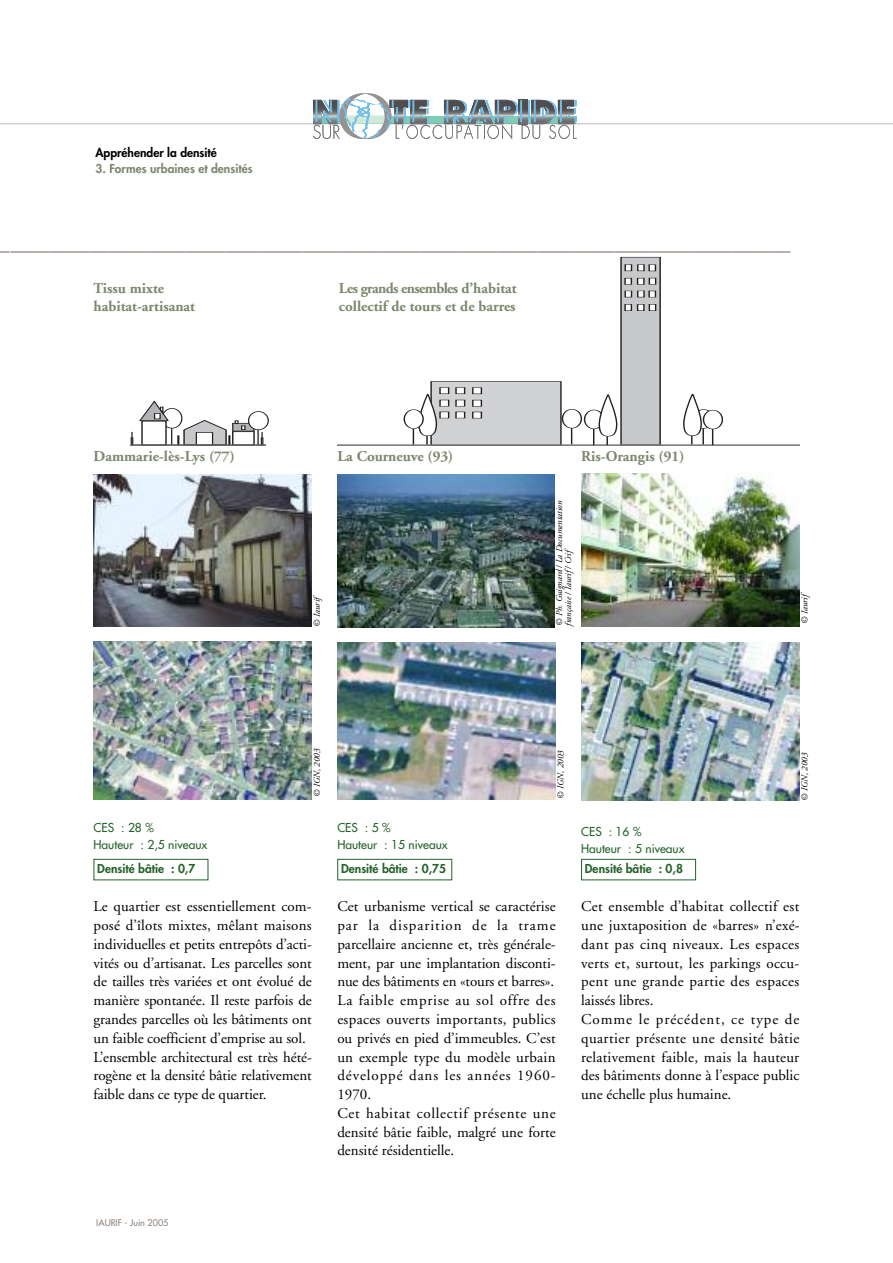
<style>
.page{position:relative;width:893px;height:1263px;background:#fff}
.page>*{position:absolute;margin:0;border:0;box-sizing:border-box;transform-origin:0 0}
.t1{font:600 19.5px "Adobe Garamond";color:#8d827b}
.t2{font:15px/18.8px "Adobe Garamond";color:#000}
.t3{font:700 15px/18.8px "Adobe Garamond";color:#7c876c}
.t4{font:12px/16.4px "Futura";color:#246329}
.t5{font:800 12px "Futura";color:#246329}
.t6{font:800 12px "Futura";color:#7c876c}
.t7{font:800 12px "Futura";color:#000}
.t8{font:italic 9px/9px "Adobe Garamond";color:#000}
.t9{font:9px "Futura";color:#8d827b}
</style>
<div class="page">
<div style="left:342px;top:93px;width:47px;height:47px;border:2px solid #989393;border-radius:50%"></div>
<svg style="left:313px;top:98px;width:264px;height:41px"></svg>
<hr style="left:0;top:123px;width:343px;height:2px;background:#837d7d">
<hr style="left:390px;top:123px;width:503px;height:2px;background:#837d7d">
<div style="left:162px;top:408px;width:20px;height:20px;border:1px solid #231f20;border-radius:50%"></div>
<svg style="left:171px;top:428px;width:1px;height:16px"></svg>
<div style="left:142px;top:421px;width:24px;height:24px;background:#fff"></div>
<div style="left:141px;top:421px;width:26px;height:25px;border:1px solid #231f20"></div>
<svg style="left:139px;top:400px;width:30px;height:21px"></svg>
<svg style="left:131px;top:432px;width:2px;height:12px"></svg>
<hr style="left:130px;top:444px;width:136px;height:2px;background:#231f20">
<div style="left:248px;top:411px;width:21px;height:19px;border:1px solid #231f20;border-radius:50%"></div>
<svg style="left:178px;top:419px;width:85px;height:27px"></svg>
<img style="left:94px;top:474px;width:218px;height:153px">
<img style="left:94px;top:642px;width:218px;height:158px">
<div style="left:431px;top:382px;width:130px;height:63px;background:#d1d2d4"></div>
<div style="left:440px;top:387px;width:9px;height:7px;background:#fff"></div>
<div style="left:440px;top:387px;width:9px;height:7px;border:1px solid #231f20"></div>
<div style="left:456px;top:387px;width:9px;height:7px;background:#fff"></div>
<div style="left:456px;top:387px;width:9px;height:7px;border:1px solid #231f20"></div>
<div style="left:473px;top:388px;width:8px;height:6px;background:#fff"></div>
<div style="left:472px;top:387px;width:10px;height:7px;border:1px solid #231f20"></div>
<div style="left:440px;top:400px;width:9px;height:6px;background:#fff"></div>
<div style="left:440px;top:400px;width:9px;height:6px;border:1px solid #231f20"></div>
<div style="left:456px;top:400px;width:9px;height:6px;background:#fff"></div>
<div style="left:456px;top:400px;width:9px;height:6px;border:1px solid #231f20"></div>
<div style="left:473px;top:400px;width:8px;height:6px;background:#fff"></div>
<div style="left:472px;top:400px;width:10px;height:7px;border:1px solid #231f20"></div>
<div style="left:440px;top:412px;width:9px;height:6px;background:#fff"></div>
<div style="left:440px;top:412px;width:9px;height:6px;border:1px solid #231f20"></div>
<div style="left:456px;top:412px;width:9px;height:6px;background:#fff"></div>
<div style="left:456px;top:412px;width:9px;height:6px;border:1px solid #231f20"></div>
<div style="left:473px;top:412px;width:8px;height:6px;background:#fff"></div>
<div style="left:472px;top:412px;width:10px;height:6px;border:1px solid #231f20"></div>
<div style="left:621px;top:257px;width:39px;height:188px;background:#c7c8ca"></div>
<div style="left:621px;top:257px;width:39px;height:188px;border:1px solid #231f20"></div>
<div style="left:625px;top:264px;width:7px;height:7px;border:1px solid #231f20"></div>
<div style="left:638px;top:264px;width:6px;height:7px;border:1px solid #231f20"></div>
<svg style="left:638px;top:265px;width:16px;height:6px"></svg>
<div style="left:649px;top:264px;width:7px;height:7px;border:1px solid #231f20"></div>
<div style="left:649px;top:278px;width:7px;height:6px;background:#fff"></div>
<div style="left:649px;top:278px;width:7px;height:7px;border:1px solid #231f20"></div>
<div style="left:637px;top:278px;width:7px;height:7px;border:1px solid #231f20"></div>
<div style="left:625px;top:278px;width:7px;height:7px;border:1px solid #231f20"></div>
<div style="left:625px;top:291px;width:7px;height:6px;border:1px solid #231f20"></div>
<svg style="left:638px;top:291px;width:16px;height:6px"></svg>
<div style="left:649px;top:291px;width:7px;height:6px;border:1px solid #231f20"></div>
<div style="left:649px;top:304px;width:7px;height:7px;background:#fff"></div>
<div style="left:649px;top:304px;width:7px;height:7px;border:1px solid #231f20"></div>
<div style="left:638px;top:304px;width:6px;height:7px;background:#fff"></div>
<div style="left:637px;top:304px;width:7px;height:7px;border:1px solid #231f20"></div>
<div style="left:625px;top:304px;width:6px;height:7px;background:#fff"></div>
<div style="left:625px;top:304px;width:7px;height:7px;border:1px solid #231f20"></div>
<hr style="left:337px;top:444px;width:462px;height:2px;background:#231f20">
<div style="left:404px;top:409px;width:19px;height:20px;border:1px solid #231f20;border-radius:50%"></div>
<svg style="left:413px;top:394px;width:24px;height:51px"></svg>
<div style="left:584px;top:410px;width:20px;height:19px;border:1px solid #231f20;border-radius:50%"></div>
<svg style="left:593px;top:395px;width:25px;height:50px"></svg>
<div style="left:562px;top:409px;width:20px;height:19px;border:1px solid #231f20;border-radius:50%"></div>
<svg style="left:571px;top:428px;width:1px;height:16px"></svg>
<div style="left:694px;top:409px;width:19px;height:20px;border:1px solid #231f20;border-radius:50%"></div>
<div style="left:703px;top:410px;width:19px;height:19px;background:#fff;border-radius:50%"></div>
<div style="left:703px;top:410px;width:20px;height:19px;border:1px solid #231f20;border-radius:50%"></div>
<svg style="left:712px;top:429px;width:1px;height:15px"></svg>
<svg style="left:683px;top:394px;width:21px;height:50px"></svg>
<img style="left:337px;top:474px;width:217px;height:153px">
<img style="left:337px;top:642px;width:218px;height:158px">
<img style="left:581px;top:474px;width:218px;height:152px">
<img style="left:581px;top:643px;width:218px;height:157px">
<div style="left:94px;top:859px;width:114px;height:21px;border:1px solid #246329"></div>
<div style="left:337px;top:859px;width:115px;height:21px;border:1px solid #246329"></div>
<div style="left:581px;top:859px;width:115px;height:21px;border:1px solid #246329"></div>
<p class="t7" style="left:96px;top:147px;width:123px">Appréhender la densité</p>
<p class="t6" style="left:96px;top:163px;width:159px">3. Formes urbaines et densités</p>
<h1 class="t1" style="left:-9px;top:242px;width:801px">—————————————————————————————————————————</h1>
<p class="t3" style="left:339px;top:280px;width:179px">Les grands ensembles d’habitat collectif de tours et de barres</p>
<p class="t3" style="left:94px;top:280px;width:103px">Tissu mixte habitat-artisanat</p>
<p class="t3" style="left:94px;top:449px;width:143px">Dammarie-lès-Lys (77)</p>
<p class="t4" style="left:94px;top:820px;width:115px">CES : 28 %<br>Hauteur : 2,5 niveaux</p>
<p class="t3" style="left:337px;top:449px;width:118px">La Courneuve (93)</p>
<p class="t8" style="left:313px;top:626px;width:30px;rotate:-90deg">© Iaurif</p>
<p class="t3" style="left:581px;top:449px;width:105px">Ris-Orangis (91)</p>
<p class="t8" style="left:556px;top:626px;width:127px;rotate:-90deg">© Ph. Guignard / La Documentation française / Iaurif / Crif</p>
<p class="t8" style="left:313px;top:797px;width:50px;rotate:-90deg">© IGN, 2003</p>
<p class="t8" style="left:557px;top:799px;width:50px;rotate:-90deg">© IGN, 2003</p>
<p class="t4" style="left:337px;top:820px;width:112px">CES : 5 %<br>Hauteur : 15 niveaux</p>
<p class="t4" style="left:581px;top:825px;width:105px">CES : 16 %<br>Hauteur : 5 niveaux</p>
<p class="t5" style="left:97px;top:863px;width:100px">Densité bâtie : 0,7</p>
<p class="t5" style="left:341px;top:863px;width:106px">Densité bâtie : 0,75</p>
<p class="t5" style="left:585px;top:863px;width:100px">Densité bâtie : 0,8</p>
<p class="t8" style="left:801px;top:624px;width:30px;rotate:-90deg">© Iaurif</p>
<p class="t8" style="left:801px;top:801px;width:50px;rotate:-90deg">© IGN, 2003</p>
<p class="t2" style="left:94px;top:899px;width:220px">Le quartier est essentiellement com&shy;posé d’îlots mixtes, mêlant maisons individuelles et petits entrepôts d’acti&shy;vités ou d’artisanat. Les parcelles sont de tailles très variées et ont évolué de manière spontanée. Il reste parfois de grandes parcelles où les bâtiments ont un faible coefficient d’emprise au sol.<br>L’ensemble architectural est très hété&shy;rogène et la densité bâtie relativement faible dans ce type de quartier.</p>
<p class="t9" style="left:96px;top:1218px;width:74px">IAURIF - Juin 2005</p>
<p class="t2" style="left:337px;top:899px;width:220px">Cet urbanisme vertical se caractérise par la disparition de la trame parcellaire ancienne et, très générale&shy;ment, par une implantation disconti&shy;nue des bâtiments en «tours et barres».<br>La faible emprise au sol offre des espaces ouverts importants, publics ou privés en pied d’immeubles. C’est un exemple type du modèle urbain développé dans les années 1960- 1970.<br>Cet habitat collectif présente une densité bâtie faible, malgré une forte densité résidentielle.</p>
<p class="t2" style="left:581px;top:899px;width:220px">Cet ensemble d’habitat collectif est une juxtaposition de «barres» n’exé&shy;dant pas cinq niveaux. Les espaces verts et, surtout, les parkings occu&shy;pent une grande partie des espaces laissés libres.<br>Comme le précédent, ce type de quartier présente une densité bâtie relativement faible, mais la hauteur des bâtiments donne à l’espace public une échelle plus humaine.</p>
</div>
